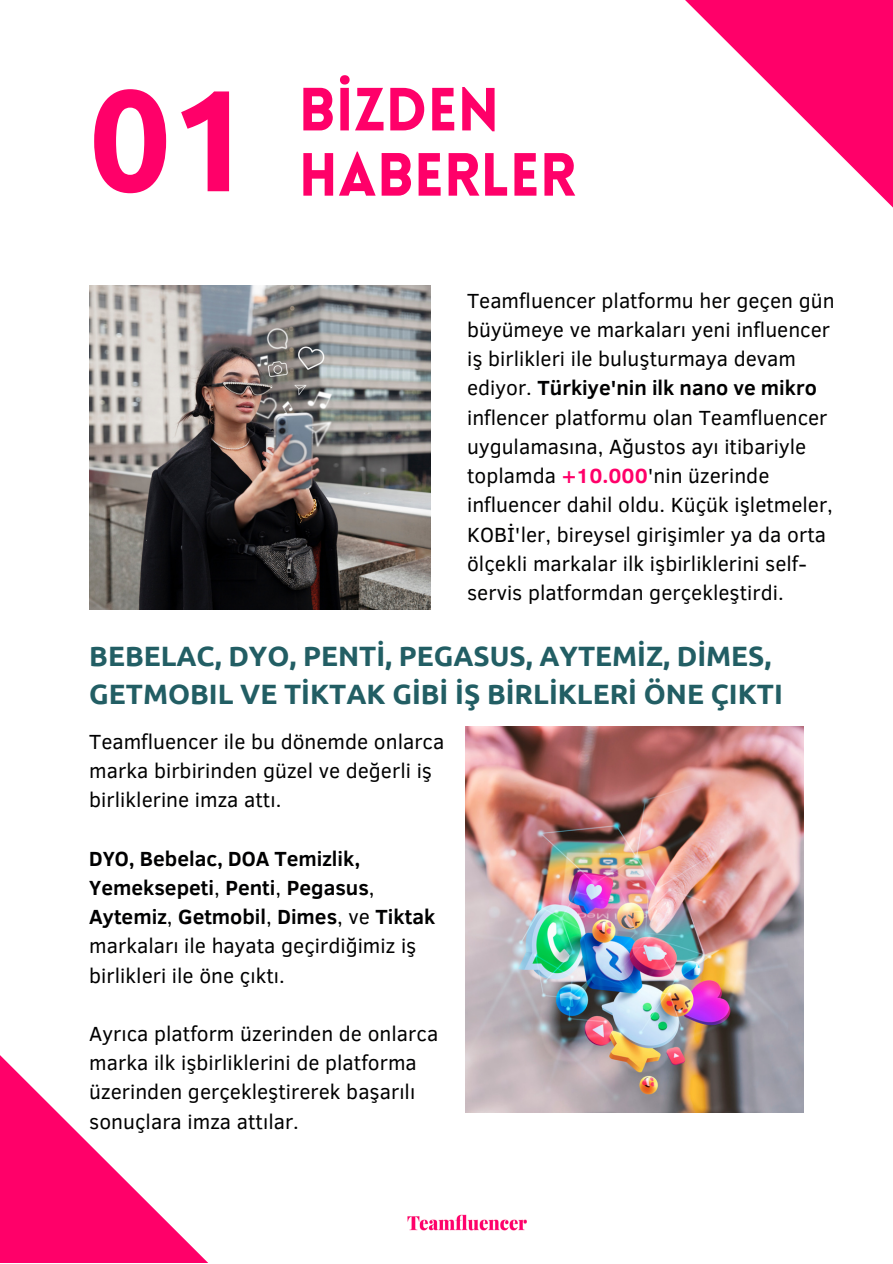
<style>
.page{position:relative;width:893px;height:1264px;background:#fff}
.page>*{position:absolute;margin:0;border:0;box-sizing:border-box;transform-origin:0 0}
.t1{font:700 143.85px "Ubuntu";color:#ff0069}
.t2{font:900 59.55px "Lovelo";color:#ff0069}
.t3{font:700 27.9px/38.2px "Ubuntu";color:#225e64}
.t4{font:21px/29.2px "Clear Sans";color:#000001}
.t5{font:700 21px/29.2px "Clear Sans";color:#000001}
.s1{font-weight:700}
.s2{font-weight:700;color:#ff0069}
.s3{font-weight:400}
</style>
<div class="page">
<svg style="left:0;top:1055px;width:207px;height:207px"></svg>
<svg style="left:685px;top:0;width:207px;height:207px"></svg>
<img style="left:89px;top:286px;width:341px;height:323px">
<img style="left:465px;top:726px;width:338px;height:386px">
<img style="left:407px;top:1214px;width:119px;height:17px">
<p class="t1" style="left:89px;top:57px;width:165px">01</p>
<p class="t2" style="left:298px;top:86px;width:202px">BİZDEN</p>
<p class="t2" style="left:298px;top:151px;width:279px">HABERLER</p>
<p class="t4" style="left:467px;top:284px;width:369px">Teamfluencer platformu her geçen gün büyümeye ve markaları yeni influencer iş birlikleri ile buluşturmaya devam ediyor. <span class="s1">Türkiye'nin ilk nano ve mikro </span>inflencer platformu olan Teamfluencer uygulamasına, Ağustos ayı itibariyle toplamda <span class="s2">+10.000</span>'nin üzerinde influencer dahil oldu. Küçük işletmeler, KOBİ'ler, bireysel girişimler ya da orta ölçekli markalar ilk işbirliklerini self&shy;servis platformdan gerçekleştirdi.</p>
<p class="t3" style="left:89px;top:636px;width:695px">BEBELAC, DYO, PENTİ, PEGASUS, AYTEMİZ, DİMES,<br>GETMOBIL VE TİKTAK GİBİ İŞ BİRLİKLERİ ÖNE ÇIKTI</p>
<p class="t4" style="left:89px;top:725px;width:356px">Teamfluencer ile bu dönemde onlarca marka birbirinden güzel ve değerli iş birliklerine imza attı.</p>
<p class="t5" style="left:89px;top:842px;width:347px">DYO, Bebelac, DOA Temizlik,<br>Yemeksepeti<span class="s3">,</span> Penti<span class="s3">,</span> Pegasus<span class="s3">,<br></span>Aytemiz<span class="s3">,</span> Getmobil<span class="s3">,</span> Dimes<span class="s3">, ve</span> Tiktak <span class="s3">markaları ile hayata geçirdiğimiz iş birlikleri ile öne çıktı.</span></p>
<p class="t4" style="left:89px;top:1017px;width:350px">Ayrıca platform üzerinden de onlarca marka ilk işbirliklerini de platforma üzerinden gerçekleştirerek başarılı sonuçlara imza attılar.</p>
</div>
